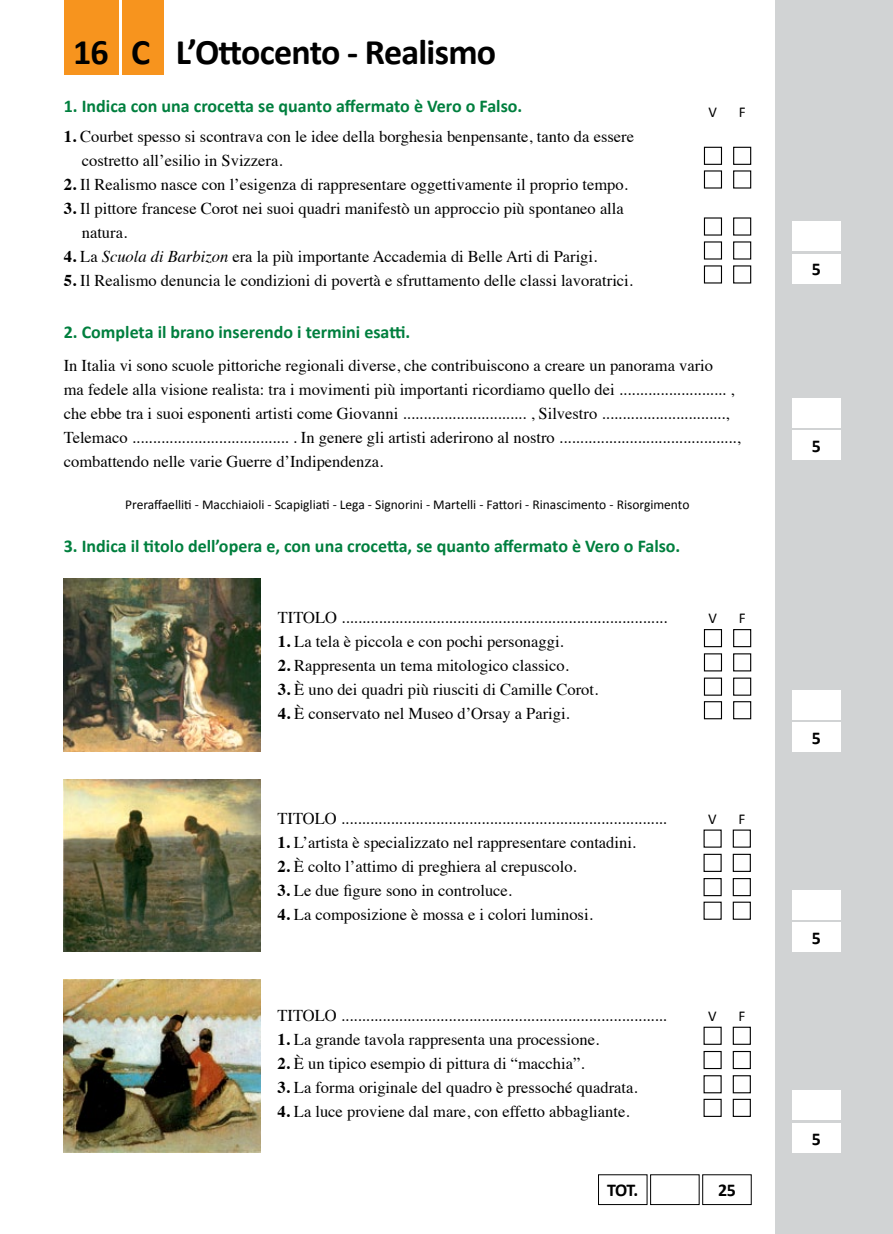
<style>
.page{position:relative;width:893px;height:1234px;background:#fff}
.page>*{position:absolute;margin:0;border:0;box-sizing:border-box;transform-origin:0 0}
.t1{font:700 36px "Calibri";letter-spacing:-.02em;color:#000}
.t2{font:700 18px "Calibri";color:#007f3e}
.t3{font:700 18px "Calibri";color:#000}
.t4{font:16.5px/24px "Times";color:#000}
.t5{font:15px "Calibri";color:#000}
.t6{font:13.5px "Calibri";color:#000}
.s1{font-weight:700}
.s2{font-style:italic}
</style>
<div class="page">
<div style="left:775px;top:0;width:118px;height:1233px;background:#d1d3d4"></div>
<div style="left:792px;top:722px;width:48px;height:29px;background:#fff"></div>
<div style="left:792px;top:922px;width:48px;height:30px;background:#fff"></div>
<div style="left:792px;top:1122px;width:48px;height:30px;background:#fff"></div>
<div style="left:792px;top:689px;width:48px;height:30px;background:#fff"></div>
<div style="left:792px;top:889px;width:48px;height:30px;background:#fff"></div>
<div style="left:792px;top:1090px;width:48px;height:29px;background:#fff"></div>
<div style="left:64px;top:0;width:54px;height:74px;background:#f7941e"></div>
<div style="left:123px;top:0;width:41px;height:74px;background:#f7941e"></div>
<div style="left:792px;top:430px;width:48px;height:30px;background:#fff"></div>
<div style="left:792px;top:398px;width:48px;height:29px;background:#fff"></div>
<div style="left:792px;top:254px;width:48px;height:29px;background:#fff"></div>
<div style="left:792px;top:221px;width:48px;height:30px;background:#fff"></div>
<div style="left:733px;top:147px;width:18px;height:18px;border:1px solid #000"></div>
<div style="left:733px;top:629px;width:18px;height:18px;border:1px solid #000"></div>
<div style="left:733px;top:170px;width:18px;height:18px;border:1px solid #000"></div>
<div style="left:733px;top:653px;width:18px;height:18px;border:1px solid #000"></div>
<div style="left:733px;top:217px;width:18px;height:18px;border:1px solid #000"></div>
<div style="left:733px;top:677px;width:18px;height:18px;border:1px solid #000"></div>
<div style="left:733px;top:241px;width:18px;height:18px;border:1px solid #000"></div>
<div style="left:733px;top:701px;width:18px;height:18px;border:1px solid #000"></div>
<div style="left:733px;top:265px;width:18px;height:18px;border:1px solid #000"></div>
<div style="left:704px;top:147px;width:18px;height:18px;border:1px solid #000"></div>
<div style="left:704px;top:629px;width:18px;height:18px;border:1px solid #000"></div>
<div style="left:704px;top:170px;width:18px;height:18px;border:1px solid #000"></div>
<div style="left:704px;top:653px;width:18px;height:18px;border:1px solid #000"></div>
<div style="left:704px;top:217px;width:18px;height:18px;border:1px solid #000"></div>
<div style="left:704px;top:677px;width:18px;height:18px;border:1px solid #000"></div>
<div style="left:704px;top:241px;width:18px;height:18px;border:1px solid #000"></div>
<div style="left:704px;top:701px;width:18px;height:18px;border:1px solid #000"></div>
<div style="left:704px;top:265px;width:18px;height:18px;border:1px solid #000"></div>
<img style="left:64px;top:578px;width:196px;height:173px">
<img style="left:64px;top:779px;width:196px;height:172px">
<img style="left:64px;top:979px;width:196px;height:173px">
<div style="left:733px;top:829px;width:18px;height:18px;border:1px solid #000"></div>
<div style="left:733px;top:1026px;width:18px;height:18px;border:1px solid #000"></div>
<div style="left:733px;top:853px;width:18px;height:18px;border:1px solid #000"></div>
<div style="left:733px;top:1050px;width:18px;height:18px;border:1px solid #000"></div>
<div style="left:733px;top:877px;width:18px;height:19px;border:1px solid #000"></div>
<div style="left:733px;top:1074px;width:18px;height:19px;border:1px solid #000"></div>
<div style="left:733px;top:901px;width:18px;height:18px;border:1px solid #000"></div>
<div style="left:733px;top:1098px;width:18px;height:18px;border:1px solid #000"></div>
<div style="left:703px;top:877px;width:19px;height:19px;border:1px solid #000"></div>
<div style="left:703px;top:1074px;width:19px;height:19px;border:1px solid #000"></div>
<h1 class="t1" style="left:73px;top:30px;width:425px">16 C L’Ottocento - Realismo</h1>
<p class="t2" style="left:64px;top:94px;width:460px">1. Indica con una crocetta se quanto affermato è Vero o Falso.</p>
<p class="t5" style="left:708px;top:103px;width:10px">V</p>
<p class="t5" style="left:739px;top:103px;width:8px">F</p>
<p class="t4" style="left:82px;top:123px;width:554px;text-indent:-18px"><span class="s1">1.</span> Courbet spesso si scontrava con le idee della borghesia benpensante, tanto da essere costretto all’esilio in Svizzera.</p>
<p class="t4" style="left:64px;top:171px;width:566px"><span class="s1">2.</span> Il Realismo nasce con l’esigenza di rappresentare oggettivamente il proprio tempo.</p>
<p class="t4" style="left:82px;top:195px;width:543px;text-indent:-18px"><span class="s1">3.</span> Il pittore francese Corot nei suoi quadri manifestò un approccio più spontaneo alla natura.</p>
<p class="t4" style="left:64px;top:243px;width:535px"><span class="s1">4.</span> La <span class="s2">Scuola di Barbizon</span> era la più importante Accademia di Belle Arti di Parigi.</p>
<p class="t4" style="left:64px;top:267px;width:571px"><span class="s1">5.</span> Il Realismo denuncia le condizioni di povertà e sfruttamento delle classi lavoratrici.</p>
<p class="t2" style="left:64px;top:321px;width:348px">2. Completa il brano inserendo i termini esatti.</p>
<p class="t4" style="left:64px;top:352px;width:678px">In Italia vi sono scuole pittoriche regionali diverse, che contribuiscono a creare un panorama vario<br>ma fedele alla visione realista: tra i movimenti più importanti ricordiamo quello dei .......................... , che ebbe tra i suoi esponenti artisti come Giovanni .............................. , Silvestro .............................., Telemaco ...................................... . In genere gli artisti aderirono al nostro ..........................................., combattendo nelle varie Guerre d’Indipendenza.</p>
<p class="t6" style="left:125px;top:496px;width:566px">Preraffaelliti - Macchiaioli - Scapigliati - Lega - Signorini - Martelli - Fattori - Rinascimento - Risorgimento</p>
<p class="t2" style="left:64px;top:534px;width:618px">3. Indica il titolo dell’opera e, con una crocetta, se quanto affermato è Vero o Falso.</p>
<p class="t4" style="left:278px;top:604px;width:391px">TITOLO ...............................................................................</p>
<p class="t5" style="left:739px;top:608px;width:8px">F</p>
<p class="t4" style="left:278px;top:628px;width:287px"><span class="s1">1.</span> La tela è piccola e con pochi personaggi.</p>
<p class="t4" style="left:278px;top:652px;width:293px"><span class="s1">2.</span> Rappresenta un tema mitologico classico.</p>
<p class="t4" style="left:278px;top:676px;width:322px"><span class="s1">3.</span> è uno dei quadri più riusciti di Camille Corot.</p>
<p class="t4" style="left:278px;top:700px;width:293px"><span class="s1">4.</span> è conservato nel Museo d’Orsay a Parigi.</p>
<p class="t5" style="left:708px;top:608px;width:10px">V</p>
<p class="t4" style="left:277px;top:804px;width:391px">TITOLO ...............................................................................</p>
<p class="t4" style="left:277px;top:828px;width:360px"><span class="s1">1.</span> L’artista è specializzato nel rappresentare contadini.</p>
<p class="t4" style="left:277px;top:852px;width:301px"><span class="s1">2.</span> È colto l’attimo di preghiera al crepuscolo.</p>
<p class="t4" style="left:277px;top:876px;width:236px"><span class="s1">3.</span> Le due figure sono in controluce.</p>
<p class="t4" style="left:277px;top:900px;width:317px"><span class="s1">4.</span> La composizione è mossa e i colori luminosi.</p>
<p class="t4" style="left:277px;top:1001px;width:391px">TITOLO ...............................................................................</p>
<p class="t4" style="left:277px;top:1025px;width:323px"><span class="s1">1.</span> La grande tavola rappresenta una processione.</p>
<p class="t4" style="left:277px;top:1049px;width:309px"><span class="s1">2.</span> È un tipico esempio di pittura di “macchia”.</p>
<p class="t4" style="left:277px;top:1073px;width:362px"><span class="s1">3.</span> La forma originale del quadro è pressoché quadrata.</p>
<p class="t4" style="left:277px;top:1097px;width:354px"><span class="s1">4.</span> La luce proviene dal mare, con effetto abbagliante.</p>
<p class="t5" style="left:708px;top:809px;width:10px">V</p>
<p class="t5" style="left:738px;top:809px;width:8px">F</p>
<p class="t5" style="left:708px;top:1006px;width:10px">V</p>
<p class="t5" style="left:738px;top:1006px;width:8px">F</p>
<p class="t3" style="left:607px;top:1178px;width:33px">TOT.</p>
<p class="t3" style="left:718px;top:1178px;width:19px">25</p>
<p class="t3" style="left:812px;top:258px;width:11px">5</p>
<p class="t3" style="left:812px;top:434px;width:11px">5</p>
<p class="t3" style="left:812px;top:726px;width:11px">5</p>
<p class="t3" style="left:812px;top:926px;width:11px">5</p>
<p class="t3" style="left:812px;top:1127px;width:11px">5</p>
</div>
